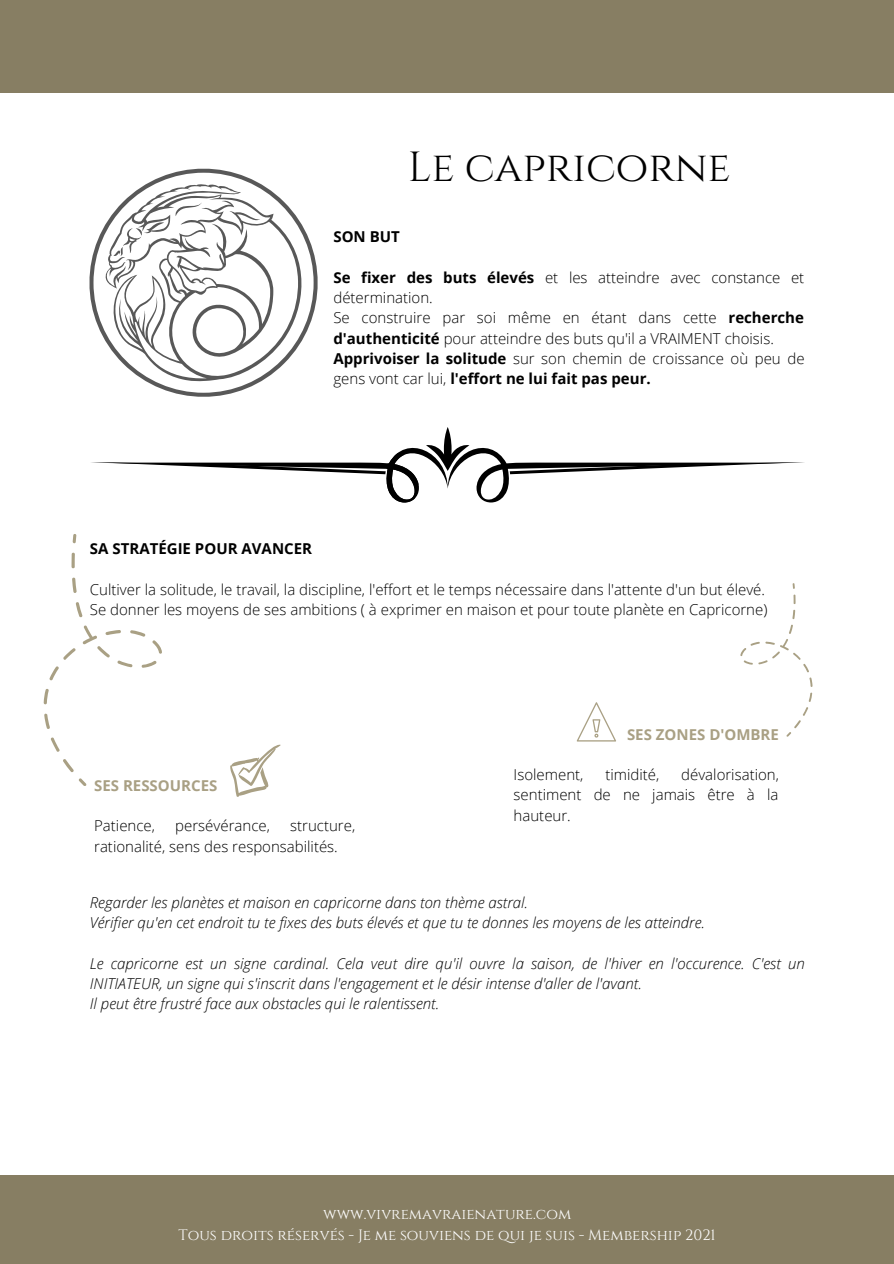
<style>
.page{position:relative;width:894px;height:1264px;background:#fff}
.page>*{position:absolute;margin:0;border:0;box-sizing:border-box;transform-origin:0 0}
.t1{font:42px "Cinzel";color:#000}
.t2{font:300 15px/20.2px "Open Sans";color:#000}
.t3{font:italic 300 15px/20.2px "Open Sans";color:#000}
.t4{font:700 15px/20.2px "Open Sans";color:#000}
.t5{font:15px "Cinzel";color:#fff}
.t6{font:700 15px "Open Sans";color:#a9a084}
.s1{font-weight:700}
.s2{font-weight:300}
</style>
<div class="page">
<div style="left:0;top:1175px;width:893px;height:88px;background:#877e63"></div>
<div style="left:0;top:0;width:893px;height:93px;background:#877e63"></div>
<svg style="left:89px;top:169px;width:228px;height:228px"></svg>
<svg style="left:91px;top:427px;width:713px;height:75px"></svg>
<svg style="left:79px;top:778px;width:7px;height:8px"></svg>
<svg style="left:44px;top:713px;width:6px;height:16px"></svg>
<svg style="left:44px;top:689px;width:5px;height:15px"></svg>
<svg style="left:49px;top:666px;width:10px;height:14px"></svg>
<svg style="left:71px;top:552px;width:4px;height:16px"></svg>
<svg style="left:51px;top:737px;width:9px;height:14px"></svg>
<svg style="left:72px;top:577px;width:5px;height:16px"></svg>
<svg style="left:63px;top:759px;width:11px;height:13px"></svg>
<svg style="left:76px;top:602px;width:6px;height:15px"></svg>
<svg style="left:63px;top:648px;width:12px;height:12px"></svg>
<svg style="left:83px;top:625px;width:79px;height:43px"></svg>
<svg style="left:73px;top:534px;width:3px;height:9px"></svg>
<svg style="left:740px;top:583px;width:72px;height:153px"></svg>
<svg style="left:230px;top:744px;width:50px;height:53px"></svg>
<svg style="left:576px;top:702px;width:40px;height:39px"></svg>
<p class="t1" style="left:407px;top:140px;width:324px">Le capricorne</p>
<p class="t4" style="left:333px;top:226px;width:68px">SON BUT</p>
<p class="t2" style="left:333px;top:267px;width:472px"><span class="s1">Se fixer des buts élevés</span> et les atteindre avec constance et détermination.</p>
<p class="t2" style="left:333px;top:307px;width:472px">Se construire par soi même en étant dans cette <span class="s1">recherche d'authenticité</span> pour atteindre des buts qu'il a VRAIMENT choisis.</p>
<p class="t4" style="left:333px;top:348px;width:472px">Apprivoiser la solitude <span class="s2">sur son chemin de croissance où peu de gens vont car lui,</span> l'effort ne lui fait pas peur.</p>
<p class="t4" style="left:90px;top:538px;width:224px">SA STRATÉGIE POUR AVANCER</p>
<p class="t2" style="left:90px;top:579px;width:676px">Cultiver la solitude, le travail, la discipline, l'effort et le temps nécessaire dans l'attente d'un but élevé.</p>
<p class="t2" style="left:90px;top:599px;width:679px">Se donner les moyens de ses ambitions ( à exprimer en maison et pour toute planète en Capricorne)</p>
<p class="t6" style="left:94px;top:774px;width:125px">SES RESSOURCES</p>
<p class="t2" style="left:94px;top:815px;width:62px">Patience,</p>
<p class="t2" style="left:175px;top:815px;width:96px">persévérance,</p>
<p class="t2" style="left:94px;top:815px;width:262px;text-indent:196px">structure, rationalité, sens des responsabilités.</p>
<p class="t6" style="left:627px;top:723px;width:153px">SES ZONES D'OMBRE</p>
<p class="t2" style="left:513px;top:764px;width:267px;text-align:justify;text-indent:167px">dévalorisation, sentiment de ne jamais être à la hauteur.</p>
<p class="t2" style="left:513px;top:764px;width:71px">Isolement,</p>
<p class="t2" style="left:605px;top:764px;width:55px">timidité,</p>
<p class="t3" style="left:90px;top:892px;width:439px">Regarder les planètes et maison en capricorne dans ton thème astral.</p>
<p class="t3" style="left:90px;top:912px;width:616px">Vérifier qu'en cet endroit tu te fixes des buts élevés et que tu te donnes les moyens de les atteindre.</p>
<p class="t3" style="left:90px;top:952px;width:716px">Le capricorne est un signe cardinal. Cela veut dire qu'il ouvre la saison, de l'hiver en l'occurence. C'est un<br>INITIATEUR, un signe qui s'inscrit dans l'engagement et le désir intense d'aller de l'avant.</p>
<p class="t3" style="left:90px;top:993px;width:351px">Il peut être frustré face aux obstacles qui le ralentissent.</p>
<p class="t5" style="left:323px;top:1204px;width:249px">www.vivremavraienature.com</p>
<p class="t5" style="left:178px;top:1225px;width:538px">Tous droits réservés - Je me souviens de qui je suis - Membership 2021</p>
</div>
